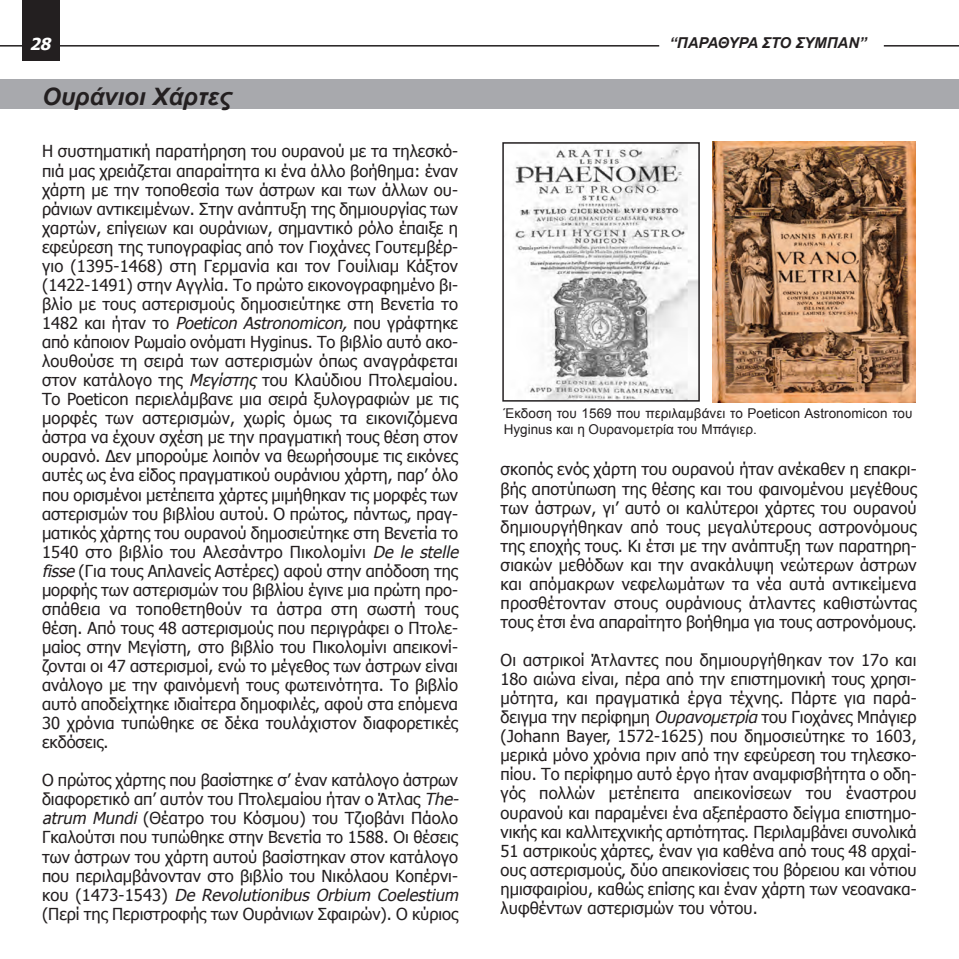
<style>
.page{position:relative;width:959px;height:959px;background:#fff}
.page>*{position:absolute;margin:0;border:0;box-sizing:border-box;transform-origin:0 0}
.t1{font:italic 700 24px "Arial";color:#231f20}
.t2{font:16.5px/19px "Tahoma";color:#231f20}
.t3{font:italic 700 16.5px "Tahoma";color:#fff}
.t4{font:italic 700 15px "Arial";color:#231f20}
.t5{font:13.5px/16.2px "Arial";letter-spacing:.005em;color:#231f20}
.s1{font-style:italic}
</style>
<div class="page">
<div style="left:0;top:79px;width:959px;height:30px;background:#a8a9ad"></div>
<hr style="left:884px;top:45px;width:75px;height:2px;background:#231f20">
<hr style="left:0;top:45px;width:659px;height:2px;background:#231f20">
<div style="left:22px;top:0;width:38px;height:61px;background:#231f20"></div>
<img style="left:712px;top:141px;width:204px;height:261px">
<img style="left:515px;top:145px;width:182px;height:254px">
<div style="left:502px;top:142px;width:198px;height:260px;border:2px solid #231f20"></div>
<p class="t3" style="left:29px;top:34px;width:26px">28</p>
<p class="t4" style="left:669px;top:35px;width:199px">“ΠΑΡΑΘΥΡΑ ΣΤΟ ΣΥΜΠΑΝ”</p>
<h1 class="t1" style="left:42px;top:83px;width:191px">Ουράνιοι Χάρτες</h1>
<p class="t2" style="left:42px;top:141px;width:421px">Η συστηματική παρατήρηση του ουρανού με τα τηλεσκό&shy;πιά μας χρειάζεται απαραίτητα κι ένα άλλο βοήθημα: έναν χάρτη με την τοποθεσία των άστρων και των άλλων ου&shy;ράνιων αντικειμένων. Στην ανάπτυξη της δημιουργίας των χαρτών, επίγειων και ουράνιων, σημαντικό ρόλο έπαιξε η εφεύρεση της τυπογραφίας από τον Γιοχάνες Γουτεμβέρ&shy;γιο (1395-1468) στη Γερμανία και τον Γουίλιαμ Κάξτον (1422-1491) στην Αγγλία. Το πρώτο εικονογραφημένο βι&shy;βλίο με τους αστερισμούς δημοσιεύτηκε στη Βενετία το 1482 και ήταν το <span class="s1">Poeticon Astronomicon,</span> που γράφτηκε από κάποιον Ρωμαίο ονόματι Hyginus. Το βιβλίο αυτό ακο&shy;λουθούσε τη σειρά των αστερισμών όπως αναγράφεται στον κατάλογο της <span class="s1">Μεγίστης</span> του Κλαύδιου Πτολεμαίου.<br>Το Poeticon περιελάμβανε μια σειρά ξυλογραφιών με τις μορφές των αστερισμών, χωρίς όμως τα εικονιζόμενα άστρα να έχουν σχέση με την πραγματική τους θέση στον ουρανό. Δεν μπορούμε λοιπόν να θεωρήσουμε τις εικόνες αυτές ως ένα είδος πραγματικού ουράνιου χάρτη, παρ’ όλο που ορισμένοι μετέπειτα χάρτες μιμήθηκαν τις μορφές των αστερισμών του βιβλίου αυτού. Ο πρώτος, πάντως, πραγ&shy;ματικός χάρτης του ουρανού δημοσιεύτηκε στη Βενετία το 1540 στο βιβλίο του Αλεσάντρο Πικολομίνι <span class="s1">De le stelle fisse</span>(Για τους Απλανείς Αστέρες) αφού στην απόδοση της μορφής των αστερισμών του βιβλίου έγινε μια πρώτη προ&shy;σπάθεια να τοποθετηθούν τα άστρα στη σωστή τους θέση. Από τους 48 αστερισμούς που περιγράφει ο Πτολε&shy;μαίος στην Μεγίστη, στο βιβλίο του Πικολομίνι απεικονί&shy;ζονται οι 47 αστερισμοί, ενώ το μέγεθος των άστρων είναι ανάλογο με την φαινόμενή τους φωτεινότητα. Το βιβλίο αυτό αποδείχτηκε ιδιαίτερα δημοφιλές, αφού στα επόμενα 30 χρόνια τυπώθηκε σε δέκα τουλάχιστον διαφορετικές εκδόσεις.</p>
<p class="t2" style="left:42px;top:770px;width:421px">Ο πρώτος χάρτης που βασίστηκε σ’ έναν κατάλογο άστρων διαφορετικό απ’ αυτόν του Πτολεμαίου ήταν ο Άτλας <span class="s1">The&shy;atrum Μundi</span> (Θέατρο του Κόσμου) του Τζιοβάνι Πάολο Γκαλούτσι που τυπώθηκε στην Βενετία το 1588. Οι θέσεις των άστρων του χάρτη αυτού βασίστηκαν στον κατάλογο που περιλαμβάνονταν στο βιβλίο του Νικόλαου Κοπέρνι&shy;κ ο υ ( 1 4 7 3 - 1 5 4 3 ) <span class="s1">De Revolutionibus Orbium Coelestium </span>(Περί της Περιστροφής των Ουράνιων Σφαιρών). Ο κύριος</p>
<p class="t5" style="left:504px;top:405px;width:410px">Έκδοση του 1569 που περιλαμβάνει το Poeticon Astronomicon του<br>Hyginus και η Ουρανομετρία του Μπάγιερ.</p>
<p class="t2" style="left:500px;top:459px;width:418px;text-align:justify">σκοπός ενός χάρτη του ουρανού ήταν ανέκαθεν η επακρι&shy;βής αποτύπωση της θέσης και του φαινομένου μεγέθους των άστρων, γι’ αυτό οι καλύτεροι χάρτες του ουρανού δημιουργήθηκαν από τους μεγαλύτερους αστρονόμους της εποχής τους. Κι έτσι με την ανάπτυξη των παρατηρη&shy;σιακών μεθόδων και την ανακάλυψη νεώτερων άστρων και απόμακρων νεφελωμάτων τα νέα αυτά αντικείμενα προσθέτονταν στους ουράνιους άτλαντες καθιστώντας τους έτσι ένα απαραίτητο βοήθημα για τους αστρονόμους.</p>
<p class="t2" style="left:500px;top:650px;width:418px;text-align:justify">Οι αστρικοί Άτλαντες που δημιουργήθηκαν τον 17ο και 18ο αιώνα είναι, πέρα από την επιστημονική τους χρησι&shy;μότητα, και πραγματικά έργα τέχνης. Πάρτε για παρά&shy;δειγμα την περίφημη <span class="s1">Ουρανομετρία</span>του Γιοχάνες Μπάγιερ (Johann Bayer, 1572-1625) που δημοσιεύτηκε το 1603, μερικά μόνο χρόνια πριν από την εφεύρεση του τηλεσκο&shy;πίου. Το περίφημο αυτό έργο ήταν αναμφισβήτητα ο οδη&shy;γός πολλών μετέπειτα απεικονίσεων του έναστρου ουρανού και παραμένει ένα αξεπέραστο δείγμα επιστημο&shy;νικής και καλλιτεχνικής αρτιότητας. Περιλαμβάνει συνολικά 51 αστρικούς χάρτες, έναν για καθένα από τους 48 αρχαί&shy;ους αστερισμούς, δύο απεικονίσεις του βόρειου και νότιου ημισφαιρίου, καθώς επίσης και έναν χάρτη των νεοανακα&shy;λυφθέντων αστερισμών του νότου.</p>
</div>
